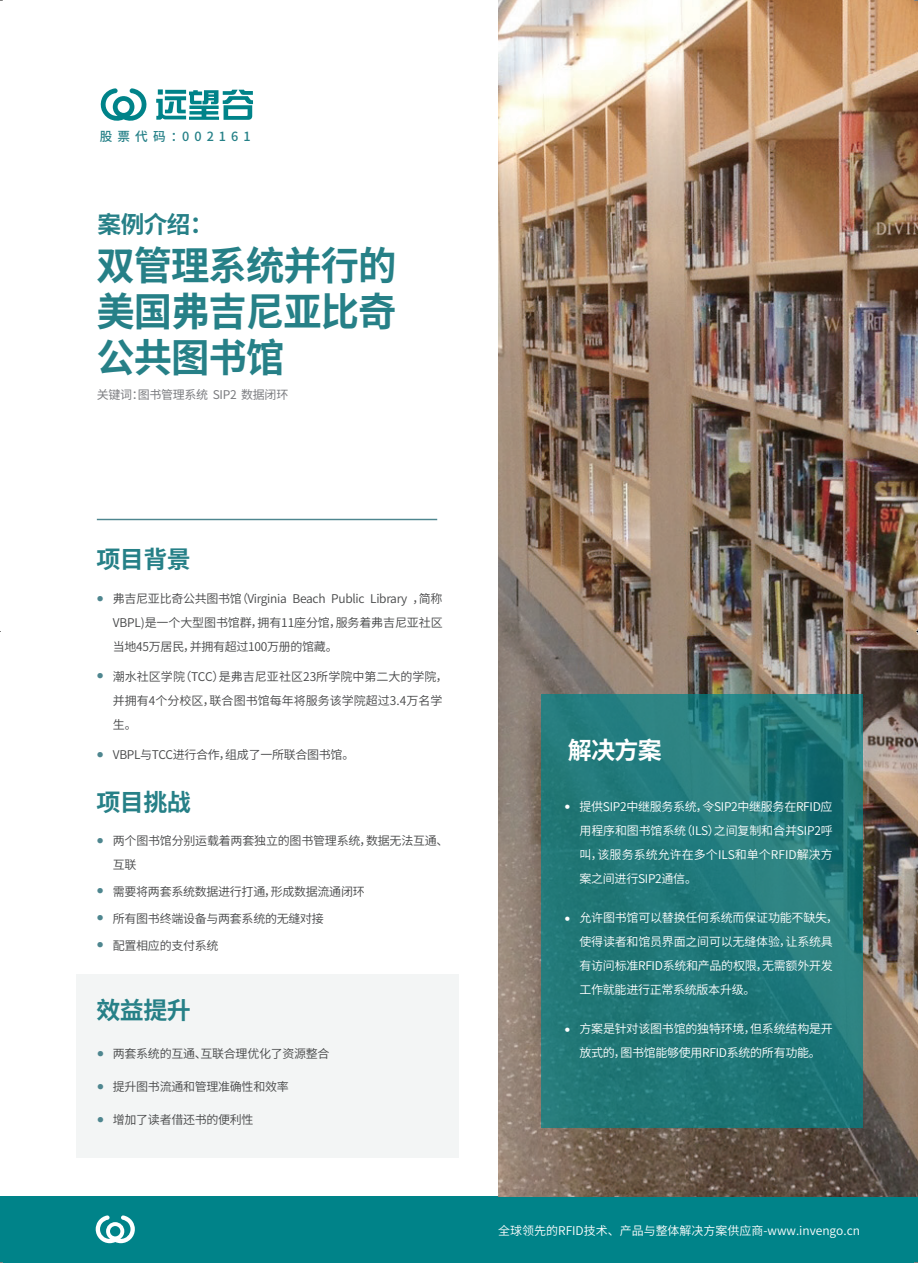
<style>
.page{position:relative;width:918px;height:1263px;background:#fff}
.page>*{position:absolute;margin:0;border:0;box-sizing:border-box;transform-origin:0 0}
.t1{font:700 39.3px/45.9px "Source Han Sans CN";letter-spacing:-.025em;color:#268087;text-align:justify}
.t2{font:700 24px "Source Han Sans CN";letter-spacing:-.025em;color:#268087}
.t3{font:700 24px "Source Han Sans CN";color:#fff}
.t4{font:700 23.7px "Source Han Sans CN";color:#268087}
.t5{font:300 condensed 15px/26.5px "Helvetica Neue LT Com";color:#4e868f}
.t6{font:500 12.6px "Source Han Sans CN";letter-spacing:.4em;color:#248087}
.t7{font:12px/24px "Source Han Sans CN";letter-spacing:-.025em;color:#454647;text-align:justify}
.t8{font:12px/24px "Source Han Sans CN";letter-spacing:-.02em;color:#fff}
.t9{font:12px/24px "Source Han Sans CN";color:#454647}
.t10{font:12px "Source Han Sans CN";color:#fff}
.t11{font:12px "Source Han Sans CN";letter-spacing:-.025em;color:#7b7c80}
.t12{font:300 condensed 12px "Helvetica Neue LT Com";color:#fff}
</style>
<div class="page">
<div style="left:0;top:1197px;width:917px;height:66px;background:#008389"></div>
<svg style="left:96px;top:1215px;width:39px;height:28px"></svg>
<hr style="left:97px;top:519px;width:340px;height:1px;background:#4e868f">
<img style="left:498px;top:0;width:419px;height:1197px">
<svg style="left:540px;top:694px;width:322px;height:433px;background:#23797a"></svg>
<div style="left:76px;top:974px;width:382px;height:183px;background:#f3f5f5"></div>
<svg style="left:916px;top:623px;width:2px;height:17px"></svg>
<svg style="left:100px;top:88px;width:47px;height:33px"></svg>
<svg style="left:156px;top:89px;width:97px;height:31px"></svg>
<p class="t6" style="left:100px;top:129px;width:152px">股票代码：002161</p>
<h3 class="t4" style="left:98px;top:211px;width:117px">案例介绍：</h3>
<h1 class="t1" style="left:96px;top:244px;width:301px">双管理系统并行的美国弗吉尼亚比奇公共图书馆</h1>
<p class="t11" style="left:97px;top:388px;width:193px">关键词：图书管理系统 SIP2 数据闭环</p>
<h2 class="t2" style="left:96px;top:546px;width:96px">项目背景</h2>
<p class="t5" style="left:96px;top:586px;width:9px">•</p>
<p class="t5" style="left:96px;top:663px;width:9px">•</p>
<p class="t5" style="left:96px;top:742px;width:9px">•</p>
<p class="t7" style="left:113px;top:587px;width:331px">弗吉尼亚比奇公共图书馆（Virginia Beach Public Library ，简称VBPL)是一个大型图书馆群，拥有11座分馆，服务着弗吉尼亚社区当地45万居民，并拥有超过100万册的馆藏。</p>
<p class="t9" style="left:113px;top:665px;width:336px">潮水社区学院（TCC）是弗吉尼亚社区23所学院中第二大的学院，并拥有4个分校区，联合图书馆每年将服务该学院超过3.4万名学生。</p>
<p class="t7" style="left:113px;top:743px;width:243px">VBPL与TCC进行合作，组成了一所联合图书馆。</p>
<h2 class="t2" style="left:96px;top:788px;width:96px">项目挑战</h2>
<p class="t5" style="left:96px;top:828px;width:9px">•</p>
<p class="t5" style="left:96px;top:878px;width:9px;text-align:justify">• • •</p>
<p class="t7" style="left:113px;top:829px;width:337px">两个图书馆分别运载着两套独立的图书管理系统，数据无法互通、互联</p>
<p class="t7" style="left:113px;top:880px;width:253px">需要将两套系统数据进行打通，形成数据流通闭环</p>
<p class="t7" style="left:113px;top:907px;width:212px">所有图书终端设备与两套系统的无缝对接</p>
<p class="t7" style="left:113px;top:934px;width:107px">配置相应的支付系统</p>
<h2 class="t2" style="left:96px;top:997px;width:96px">效益提升</h2>
<p class="t5" style="left:97px;top:1037px;width:9px;line-height:32.8px">• •</p>
<p class="t5" style="left:97px;top:1106px;width:9px">•</p>
<p class="t7" style="left:113px;top:1041px;width:218px">两套系统的互通、互联合理优化了资源整合</p>
<p class="t7" style="left:113px;top:1074px;width:177px">提升图书流通和管理准确性和效率</p>
<p class="t7" style="left:113px;top:1107px;width:142px">增加了读者借还书的便利性</p>
<h2 class="t3" style="left:567px;top:737px;width:96px">解决方案</h2>
<p class="t12" style="left:564px;top:800px;width:7px">•</p>
<p class="t12" style="left:564px;top:912px;width:7px">•</p>
<p class="t12" style="left:564px;top:1023px;width:7px">•</p>
<p class="t8" style="left:579px;top:795px;width:255px;text-align:justify">提供SIP2中继服务系统，令SIP2中继服务在RFID应用程序和图书馆系统（ILS）之间复制和合并SIP2呼叫，该服务系统允许在多个ILS和单个RFID解决方案之间进行SIP2通信。</p>
<p class="t8" style="left:579px;top:906px;width:260px">允许图书馆可以替换任何系统而保证功能不缺失，使得读者和馆员界面之间可以无缝体验，让系统具有访问标准RFID系统和产品的权限，无需额外开发工作就能进行正常系统版本升级。</p>
<p class="t8" style="left:579px;top:1017px;width:255px">方案是针对该图书馆的独特环境，但系统结构是开放式的，图书馆能够使用RFID系统的所有功能。</p>
<p class="t10" style="left:498px;top:1224px;width:363px">全球领先的RFID技术、产品与整体解决方案供应商-www.invengo.cn</p>
</div>
